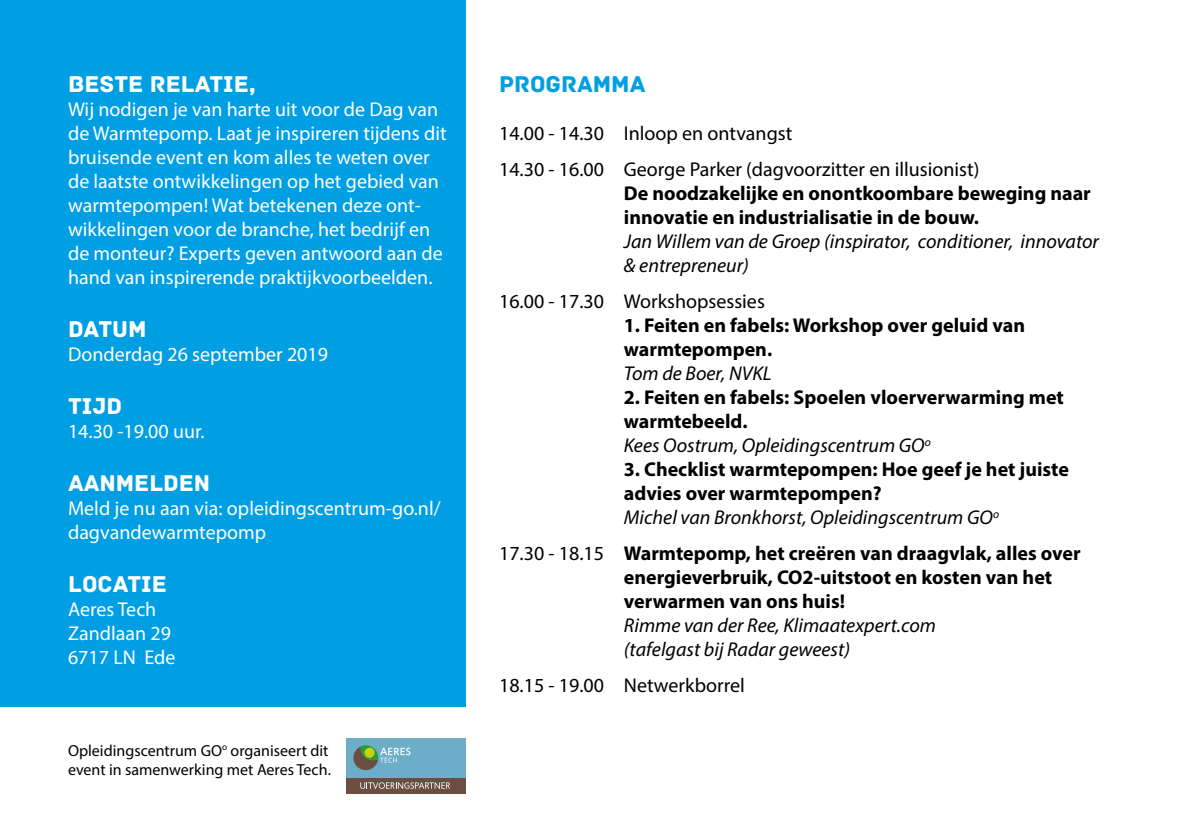
<style>
.page{position:relative;width:1191px;height:840px;background:#fff}
.page>*{position:absolute;margin:0;border:0;box-sizing:border-box;transform-origin:0 0}
.t1{font:24px "Archive";color:#fff}
.t2{font:24px "Archive";color:#009fe3}
.t3{font:700 20px/24px "Myriad Pro";color:#000}
.t4{font:20px/24px "Myriad Pro";color:#fff}
.t5{font:italic 20px/24px "Myriad Pro";color:#000}
.t6{font:20px/36px "Myriad Pro";color:#000}
.t7{font:16px/19.2px "Myriad Pro";color:#000}
.s1{font-weight:400;font-style:italic}
.s2{font-weight:400}
</style>
<div class="page">
<div style="left:0;top:0;width:465px;height:706px;background:#009fe3"></div>
<div style="left:346px;top:737px;width:119px;height:40px;background:#6caec8"></div>
<div style="left:346px;top:777px;width:119px;height:16px;background:#6b4e41"></div>
<svg style="left:353px;top:745px;width:57px;height:24px"></svg>
<svg style="left:360px;top:782px;width:90px;height:6px"></svg>
<p class="t1" style="left:68px;top:70px;width:190px">BESTE RELATIE,</p>
<p class="t4" style="left:68px;top:97px;width:380px">Wij nodigen je van harte uit voor de Dag van de Warmtepomp. Laat je inspireren tijdens dit bruisende event en kom alles te weten over de laatste ontwikkelingen op het gebied van warmtepompen! Wat betekenen deze ont&shy;wikkelingen voor de branche, het bedrijf en de monteur? Experts geven antwoord aan de hand van inspirerende praktijkvoorbeelden.</p>
<p class="t1" style="left:68px;top:314px;width:80px">DATUM</p>
<p class="t4" style="left:68px;top:341px;width:261px">Donderdag 26 september 2019</p>
<p class="t1" style="left:68px;top:391px;width:55px">TIJD</p>
<p class="t4" style="left:68px;top:418px;width:138px">14.30 -19.00 uur.</p>
<p class="t1" style="left:68px;top:468px;width:144px">AANMELDEN</p>
<p class="t4" style="left:68px;top:495px;width:374px">Meld je nu aan via: opleidingscentrum-go.nl/ dagvandewarmtepomp</p>
<p class="t1" style="left:68px;top:569px;width:100px">LOCATIE</p>
<p class="t4" style="left:68px;top:596px;width:109px">Aeres Tech<br>Zandlaan 29<br>6717 LN Ede</p>
<p class="t7" style="left:68px;top:739px;width:264px">Opleidingscentrum GO<sup>o</sup> organiseert dit event in samenwerking met Aeres Tech.</p>
<p class="t2" style="left:499px;top:70px;width:148px">PROGRAMMA</p>
<p class="t6" style="left:499px;top:115px;width:482px">14.00 - 14.30 Inloop en ontvangst<br>14.30 - 16.00 George Parker (dagvoorzitter en illusionist)</p>
<p class="t3" style="left:624px;top:180px;width:468px">De noodzakelijke en onontkoombare beweging naar innovatie en industrialisatie in de bouw.</p>
<p class="t5" style="left:624px;top:229px;width:476px">Jan Willem van de Groep (inspirator, conditioner, innovator &amp; entrepreneur)</p>
<p class="t6" style="left:499px;top:283px;width:267px">16.00 - 17.30 Workshopsessies</p>
<p class="t3" style="left:624px;top:312px;width:403px">1. Feiten en fabels: Workshop over geluid van warmtepompen.</p>
<p class="t5" style="left:624px;top:361px;width:149px">Tom de Boer, NVKL</p>
<p class="t3" style="left:624px;top:384px;width:441px">2. Feiten en fabels: Spoelen vloerverwarming met warmtebeeld.<br><span class="s1">Kees Oostrum, Opleidingscentrum GO</span><sup>o</sup></p>
<p class="t3" style="left:624px;top:456px;width:447px">3. Checklist warmtepompen: Hoe geef je het juiste advies over warmtepompen?<br><span class="s1">Michel van Bronkhorst, Opleidingscentrum GO</span><sup>o</sup></p>
<p class="t3" style="left:624px;top:540px;width:458px;text-indent:-125px"><span class="s2">17.30 - 18.15</span> Warmtepomp, het creëren van draagvlak, alles over energieverbruik, CO2-uitstoot en kosten van het verwarmen van ons huis!</p>
<p class="t5" style="left:624px;top:613px;width:314px">Rimme van der Ree, Klimaatexpert.com (tafelgast bij Radar geweest)</p>
<p class="t6" style="left:499px;top:667px;width:247px">18.15 - 19.00 Netwerkborrel</p>
</div>
